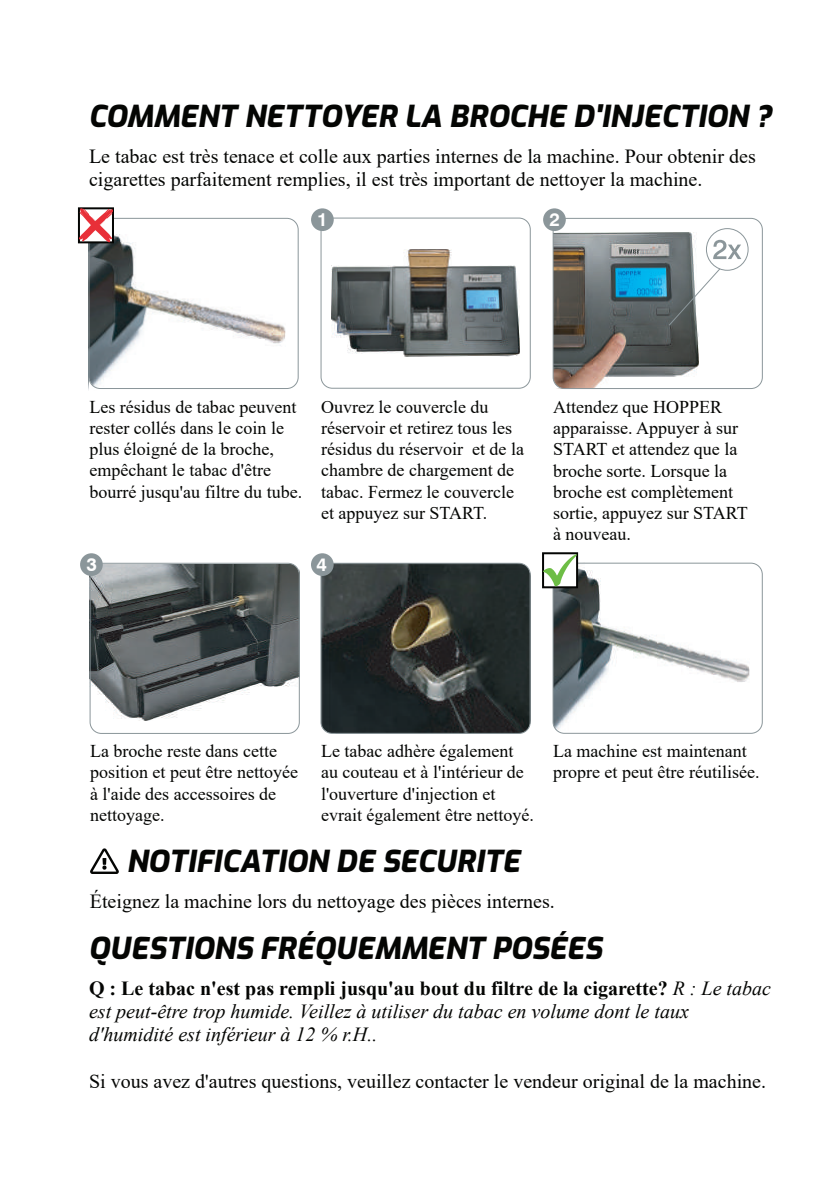
<style>
.page{position:relative;width:840px;height:1191px;background:#fff}
.page>*{position:absolute;margin:0;border:0;box-sizing:border-box;transform-origin:0 0}
.t1{font:italic 800 30px "Exo";color:#040503}
.t2{font:20px/23.2px "Times New Roman";color:#040503}
.t3{font:italic 20px/23.2px "Times New Roman";color:#040503}
.t4{font:700 18.6px "Swiss 721 BT";color:#fff}
.t5{font:18px/21.2px "Times New Roman";color:#040503}
.s1{font-weight:700;font-style:normal}
</style>
<div class="page">
<img style="left:92px;top:565px;width:206px;height:156px">
<svg style="left:288px;top:563px;width:12px;height:10px"></svg>
<img style="left:322px;top:565px;width:206px;height:167px">
<svg style="left:322px;top:721px;width:17px;height:11px"></svg>
<img style="left:554px;top:554px;width:195px;height:180px">
<svg style="left:553px;top:722px;width:19px;height:12px"></svg>
<div style="left:552px;top:562px;width:210px;height:171px;border:1px solid #8b969a;border-radius:11px"></div>
<svg style="left:516px;top:562px;width:15px;height:14px"></svg>
<svg style="left:516px;top:720px;width:15px;height:14px"></svg>
<div style="left:320px;top:563px;width:210px;height:171px;border:1px solid #8b969a;border-radius:11px"></div>
<div style="left:311px;top:553px;width:23px;height:23px;background:#8b969a;border-radius:50%"></div>
<svg style="left:542px;top:552px;width:36px;height:36px"></svg>
<svg style="left:543px;top:554px;width:34px;height:32px"></svg>
<div style="left:90px;top:563px;width:210px;height:171px;border:1px solid #8b969a;border-radius:11px"></div>
<div style="left:80px;top:553px;width:23px;height:23px;background:#8b969a;border-radius:50%"></div>
<svg style="left:90px;top:848px;width:29px;height:26px"></svg>
<img style="left:554px;top:232px;width:144px;height:155px">
<svg style="left:554px;top:379px;width:10px;height:10px"></svg>
<div style="left:320px;top:217px;width:210px;height:172px;border:1px solid #8b969a;border-radius:11px"></div>
<img style="left:90px;top:234px;width:196px;height:143px">
<svg style="left:88px;top:377px;width:16px;height:13px"></svg>
<div style="left:88px;top:218px;width:211px;height:171px;border:1px solid #8b969a;border-radius:11px"></div>
<svg style="left:78px;top:207px;width:36px;height:36px"></svg>
<svg style="left:79px;top:208px;width:34px;height:35px"></svg>
<div style="left:311px;top:208px;width:23px;height:23px;background:#8b969a;border-radius:50%"></div>
<div style="left:552px;top:218px;width:210px;height:171px;border:1px solid #8b969a;border-radius:11px"></div>
<div style="left:543px;top:208px;width:23px;height:23px;background:#8b969a;border-radius:50%"></div>
<img style="left:332px;top:249px;width:187px;height:108px">
<div style="left:706px;top:228px;width:42px;height:43px;border:1px solid #8b969a;border-radius:50%"></div>
<svg style="left:713px;top:240px;width:28px;height:19px"></svg>
<svg style="left:667px;top:267px;width:54px;height:59px"></svg>
<h1 class="t1" style="left:88px;top:94px;width:684px">COMMENT NETTOYER LA BROCHE D'INJECTION ?</h1>
<p class="t2" style="left:89px;top:144px;width:668px">Le tabac est très tenace et colle aux parties internes de la machine. Pour obtenir des cigarettes parfaitement remplies, il est très important de nettoyer la machine.</p>
<p class="t4" style="left:317px;top:208px;width:12px">1</p>
<p class="t4" style="left:549px;top:208px;width:12px">2</p>
<p class="t5" style="left:89px;top:395px;width:214px">Les résidus de tabac peuvent rester collés dans le coin le plus éloigné de la broche, empêchant le tabac d'être bourré jusqu'au filtre du tube.</p>
<p class="t5" style="left:321px;top:395px;width:204px">Ouvrez le couvercle du réservoir et retirez tous les résidus du réservoir et de la chambre de chargement de tabac. Fermez le couvercle et appuyez sur START.</p>
<p class="t5" style="left:553px;top:396px;width:196px">Attendez que HOPPER apparaisse. Appuyer à sur<br>START et attendez que la broche sorte. Lorsque la broche est complètement sortie, appuyez sur START à nouveau.</p>
<p class="t4" style="left:86px;top:553px;width:12px">3</p>
<p class="t4" style="left:316px;top:553px;width:12px">4</p>
<p class="t5" style="left:90px;top:740px;width:209px">La broche reste dans cette position et peut être nettoyée à l'aide des accessoires de nettoyage.</p>
<p class="t5" style="left:321px;top:740px;width:214px">Le tabac adhère également au couteau et à l'intérieur de l'ouverture d'injection et evrait également être nettoyé.</p>
<p class="t5" style="left:553px;top:740px;width:208px">La machine est maintenant propre et peut être réutilisée.</p>
<h1 class="t1" style="left:127px;top:838px;width:395px">NOTIFICATION DE SECURITE</h1>
<p class="t2" style="left:90px;top:889px;width:466px">Éteignez la machine lors du nettoyage des pièces internes.</p>
<h1 class="t1" style="left:88px;top:925px;width:515px">QUESTIONS FRÉQUEMMENT POSÉES</h1>
<p class="t3" style="left:89px;top:975px;width:683px"><span class="s1">Q : Le tabac n'est pas rempli jusqu'au bout du filtre de la cigarette?</span> R : Le tabac est peut-être trop humide. Veillez à utiliser du tabac en volume dont le taux d'humidité est inférieur à 12 % r.H..</p>
<p class="t2" style="left:89px;top:1068px;width:678px">Si vous avez d'autres questions, veuillez contacter le vendeur original de la machine.</p>
</div>
